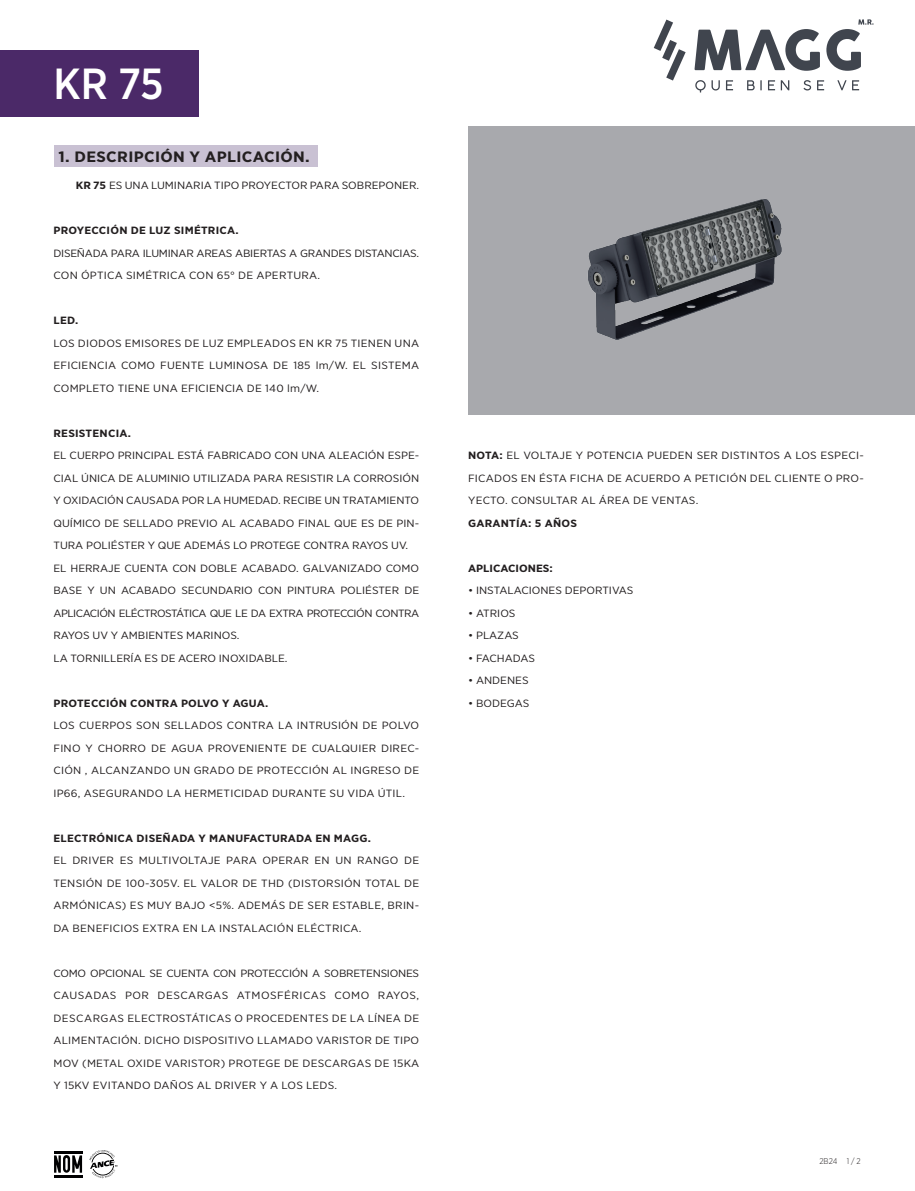
<style>
.page{position:relative;width:915px;height:1191px;background:#fff}
.page>*{position:absolute;margin:0;border:0;box-sizing:border-box;transform-origin:0 0}
.t1{font:500 43.5px "Gotham Narrow";color:#fff}
.t2{font:700 15px "Gotham Narrow";letter-spacing:.02em;color:#231f20;scale:1.14 1}
.t3{font:10.5px/22.5px "Gotham Narrow";color:#231f20;text-align:justify;scale:1.14 1}
.t4{font:700 10.5px "Gotham Narrow";letter-spacing:.02em;color:#231f20;scale:1.14 1}
.t5{font:10.5px/22.5px "Gotham Narrow";letter-spacing:-.02em;color:#231f20;scale:1.14 1}
.t6{font:700 10.5px "Gotham Narrow";color:#231f20;scale:1.14 1}
.t7{font:300 8.25px "Gotham Narrow";color:#231f20}
.s1{font-weight:700}
</style>
<div class="page">
<div style="left:0;top:50px;width:199px;height:67px;background:#4b2968"></div>
<svg style="left:653px;top:20px;width:32px;height:61px"></svg>
<svg style="left:694px;top:29px;width:125px;height:42px"></svg>
<svg style="left:826px;top:19px;width:47px;height:52px"></svg>
<svg style="left:695px;top:80px;width:10px;height:12px"></svg>
<svg style="left:711px;top:80px;width:8px;height:10px"></svg>
<svg style="left:726px;top:80px;width:6px;height:10px"></svg>
<svg style="left:747px;top:80px;width:7px;height:10px"></svg>
<svg style="left:768px;top:80px;width:6px;height:10px"></svg>
<svg style="left:780px;top:80px;width:9px;height:10px"></svg>
<svg style="left:803px;top:80px;width:7px;height:10px"></svg>
<svg style="left:817px;top:80px;width:6px;height:10px"></svg>
<svg style="left:837px;top:80px;width:21px;height:10px"></svg>
<div style="left:468px;top:126px;width:446px;height:288px;background:#a8a9ad"></div>
<svg style="left:89px;top:1150px;width:29px;height:28px"></svg>
<hr style="left:54px;top:1150px;width:28px;height:3px;background:#000001">
<hr style="left:54px;top:1175px;width:28px;height:2px;background:#000001">
<svg style="left:54px;top:1155px;width:28px;height:17px"></svg>
<div style="left:54px;top:146px;width:264px;height:21px;background:#c9c1d3"></div>
<img style="left:588px;top:199px;width:194px;height:141px">
<h1 class="t1" style="left:54px;top:56px;width:112px">KR 75</h1>
<p class="t2" style="left:59px;top:147px;width:222px">1. DESCRIPCIÓN Y APLICACIÓN.</p>
<p class="t3" style="left:76px;top:174px;width:302px"><span class="s1">KR 75</span> ES UNA LUMINARIA TIPO PROYECTOR PARA SOBREPONER.</p>
<p class="t4" style="left:53px;top:224px;width:164px">PROYECCIÓN DE LUZ SIMÉTRICA.</p>
<p class="t5" style="left:53px;top:241px;width:322px">DISEÑADA PARA ILUMINAR AREAS ABIERTAS A GRANDES DISTANCIAS.<br>CON ÓPTICA SIMÉTRICA CON 65° DE APERTURA.</p>
<p class="t4" style="left:53px;top:314px;width:23px">LED.</p>
<p class="t3" style="left:53px;top:331px;width:322px">LOS DIODOS EMISORES DE LUZ EMPLEADOS EN KR 75 TIENEN UNA EFICIENCIA COMO FUENTE LUMINOSA DE 185 lm/W. EL SISTEMA COMPLETO TIENE UNA EFICIENCIA DE 140 lm/W.</p>
<p class="t4" style="left:53px;top:426px;width:69px">RESISTENCIA.</p>
<p class="t3" style="left:53px;top:444px;width:322px">EL CUERPO PRINCIPAL ESTÁ FABRICADO CON UNA ALEACIÓN ESPE-CIAL ÚNICA DE ALUMINIO UTILIZADA PARA RESISTIR LA CORROSIÓN Y OXIDACIÓN CAUSADA POR LA HUMEDAD. RECIBE UN TRATAMIENTO QUÍMICO DE SELLADO PREVIO AL ACABADO FINAL QUE ES DE PIN-TURA POLIÉSTER Y QUE ADEMÁS LO PROTEGE CONTRA RAYOS UV.</p>
<p class="t3" style="left:53px;top:556px;width:322px">EL HERRAJE CUENTA CON DOBLE ACABADO. GALVANIZADO COMO BASE Y UN ACABADO SECUNDARIO CON PINTURA POLIÉSTER DE APLICACIÓN ELÉCTROSTÁTICA QUE LE DA EXTRA PROTECCIÓN CONTRA RAYOS UV Y AMBIENTES MARINOS.</p>
<p class="t3" style="left:53px;top:646px;width:207px">LA TORNILLERÍA ES DE ACERO INOXIDABLE.</p>
<p class="t4" style="left:53px;top:696px;width:190px">PROTECCIÓN CONTRA POLVO Y AGUA.</p>
<p class="t3" style="left:53px;top:714px;width:322px">LOS CUERPOS SON SELLADOS CONTRA LA INTRUSIÓN DE POLVO FINO Y CHORRO DE AGUA PROVENIENTE DE CUALQUIER DIREC-CIÓN , ALCANZANDO UN GRADO DE PROTECCIÓN AL INGRESO DE IP66, ASEGURANDO LA HERMETICIDAD DURANTE SU VIDA ÚTIL.</p>
<p class="t4" style="left:53px;top:831px;width:280px">ELECTRÓNICA DISEÑADA Y MANUFACTURADA EN MAGG.</p>
<p class="t3" style="left:53px;top:849px;width:322px">EL DRIVER ES MULTIVOLTAJE PARA OPERAR EN UN RANGO DE TENSIÓN DE 100-305V. EL VALOR DE THD (DISTORSIÓN TOTAL DE ARMÓNICAS) ES MUY BAJO &lt;5%. ADEMÁS DE SER ESTABLE, BRIN-DA BENEFICIOS EXTRA EN LA INSTALACIÓN ELÉCTRICA.</p>
<p class="t3" style="left:53px;top:961px;width:322px">COMO OPCIONAL SE CUENTA CON PROTECCIÓN A SOBRETENSIONES CAUSADAS POR DESCARGAS ATMOSFÉRICAS COMO RAYOS, DESCARGAS ELECTROSTÁTICAS O PROCEDENTES DE LA LÍNEA DE ALIMENTACIÓN. DICHO DISPOSITIVO LLAMADO VARISTOR DE TIPO MOV (METAL OXIDE VARISTOR) PROTEGE DE DESCARGAS DE 15KA Y 15KV EVITANDO DAÑOS AL DRIVER Y A LOS LEDS.</p>
<p class="t3" style="left:468px;top:444px;width:348px"><span class="s1">NOTA:</span> EL VOLTAJE Y POTENCIA PUEDEN SER DISTINTOS A LOS ESPECI-FICADOS EN ÉSTA FICHA DE ACUERDO A PETICIÓN DEL CLIENTE O PRO-YECTO. CONSULTAR AL ÁREA DE VENTAS.</p>
<p class="t4" style="left:468px;top:516px;width:97px">GARANTÍA: 5 AÑOS</p>
<p class="t6" style="left:468px;top:561px;width:76px">APLICACIONES:</p>
<p class="t3" style="left:468px;top:579px;width:146px">• INSTALACIONES DEPORTIVAS</p>
<p class="t3" style="left:468px;top:601px;width:43px">• ATRIOS</p>
<p class="t3" style="left:468px;top:624px;width:46px">• PLAZAS</p>
<p class="t3" style="left:468px;top:646px;width:60px">• FACHADAS</p>
<p class="t3" style="left:468px;top:669px;width:55px">• ANDENES</p>
<p class="t3" style="left:468px;top:691px;width:55px">• BODEGAS</p>
<p class="t7" style="left:819px;top:1155px;width:43px">2B24 1 / 2</p>
</div>
